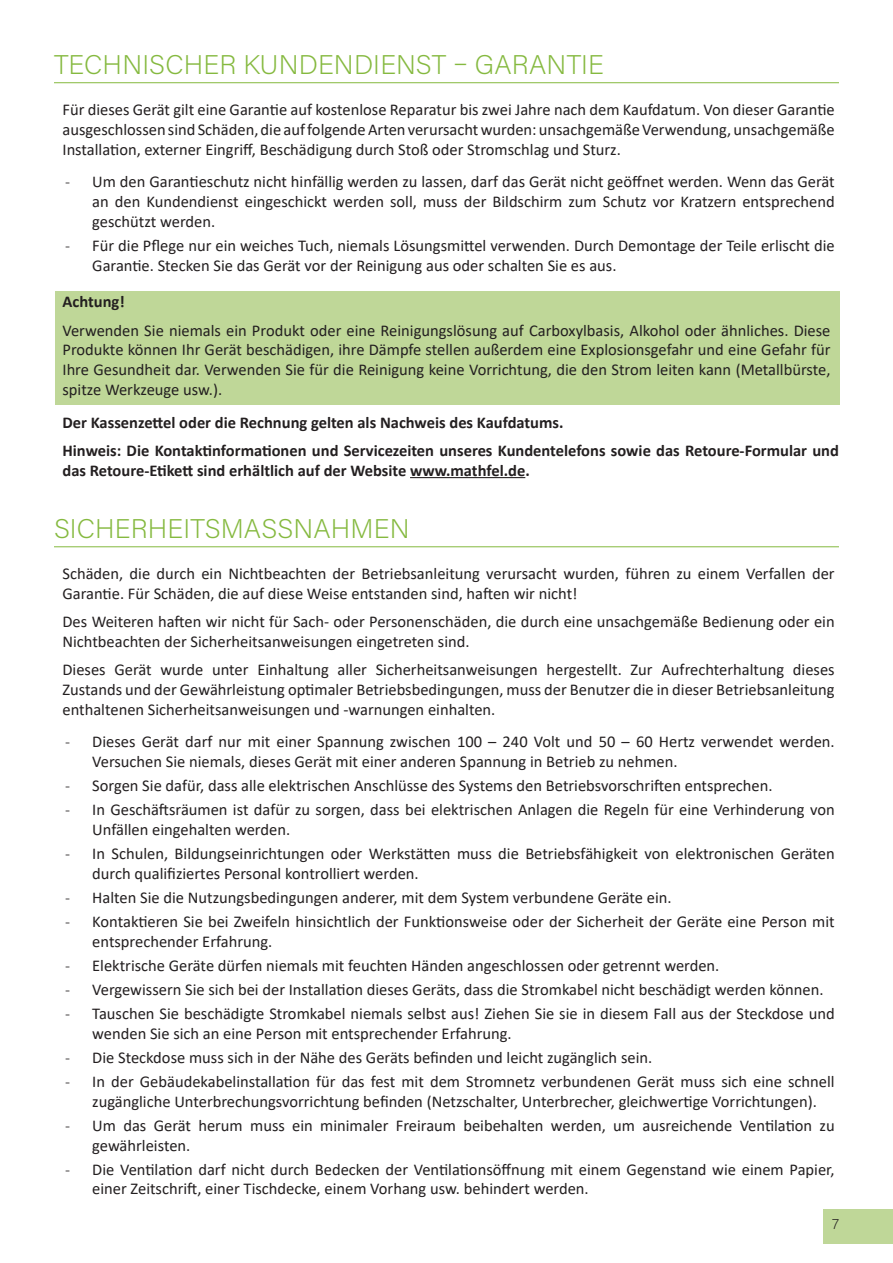
<style>
.page{position:relative;width:893px;height:1263px;background:#fff}
.page>*{position:absolute;margin:0;border:0;box-sizing:border-box;transform-origin:0 0}
.t1{font:27px "Acumin Variable Concept";letter-spacing:.005em;color:#85b93f}
.t2{font:16.5px/19.8px "Calibri";color:#231f20}
.t3{font:700 16.5px/28.3px "Calibri";color:#231f20}
.t4{font:15px "Acumin Variable Concept";color:#231f20}
.s1{font-weight:300}
</style>
<div class="page">
<div style="left:823px;top:1209px;width:70px;height:34px;background:#bfd798"></div>
<div style="left:55px;top:291px;width:785px;height:114px;background:#bfd798"></div>
<hr style="left:54px;top:82px;width:785px;height:1px;background:#85b93f">
<hr style="left:410px;top:477px;width:115px;height:1px;background:#231f20">
<hr style="left:54px;top:546px;width:785px;height:1px;background:#85b93f">
<h1 class="t1" style="left:54px;top:46px;width:552px">TECHNISCHER KUNDENDIENST – GARANTIE</h1>
<p class="t2" style="left:63px;top:99px;width:774px;text-align:justify">Für dieses Gerät gilt eine Garantie auf kostenlose Reparatur bis zwei Jahre nach dem Kaufdatum. Von dieser Garantie ausgeschlossen sind Schäden, die auf folgende Arten verursacht wurden: unsachgemäße Verwendung, unsachgemäße Installation, externer Eingriff, Beschädigung durch Stoß oder Stromschlag und Sturz.</p>
<p class="t2" style="left:92px;top:171px;width:744px;text-align:justify;text-indent:-27px"><span class="s1">-</span> Um den Garantieschutz nicht hinfällig werden zu lassen, darf das Gerät nicht geöffnet werden. Wenn das Gerät an den Kundendienst eingeschickt werden soll, muss der Bildschirm zum Schutz vor Kratzern entsprechend geschützt werden.</p>
<p class="t2" style="left:92px;top:235px;width:744px;text-indent:-27px"><span class="s1">-</span> Für die Pflege nur ein weiches Tuch, niemals Lösungsmittel verwenden. Durch Demontage der Teile erlischt die<br>Garantie. Stecken Sie das Gerät vor der Reinigung aus oder schalten Sie es aus.</p>
<p class="t3" style="left:63px;top:287px;width:64px">Achtung!</p>
<p class="t2" style="left:63px;top:320px;width:769px;text-align:justify">Verwenden Sie niemals ein Produkt oder eine Reinigungslösung auf Carboxylbasis, Alkohol oder ähnliches. Diese Produkte können Ihr Gerät beschädigen, ihre Dämpfe stellen außerdem eine Explosionsgefahr und eine Gefahr für Ihre Gesundheit dar. Verwenden Sie für die Reinigung keine Vorrichtung, die den Strom leiten kann (Metallbürste, spitze Werkzeuge usw.).</p>
<p class="t3" style="left:63px;top:408px;width:778px">Der Kassenzettel oder die Rechnung gelten als Nachweis des Kaufdatums.<br>Hinweis: Die Kontaktinformationen und Servicezeiten unseres Kundentelefons sowie das Retoure-Formular und</p>
<p class="t3" style="left:63px;top:456px;width:469px">das Retoure-Etikett sind erhältlich auf der Website www.mathfel.de.</p>
<h1 class="t1" style="left:54px;top:510px;width:357px">SICHERHEITSMASSNAHMEN</h1>
<p class="t2" style="left:63px;top:563px;width:774px">Schäden, die durch ein Nichtbeachten der Betriebsanleitung verursacht wurden, führen zu einem Verfallen der<br>Garantie. Für Schäden, die auf diese Weise entstanden sind, haften wir nicht!</p>
<p class="t2" style="left:63px;top:611px;width:774px">Des Weiteren haften wir nicht für Sach- oder Personenschäden, die durch eine unsachgemäße Bedienung oder ein<br>Nichtbeachten der Sicherheitsanweisungen eingetreten sind.</p>
<p class="t2" style="left:63px;top:659px;width:774px;text-align:justify">Dieses Gerät wurde unter Einhaltung aller Sicherheitsanweisungen hergestellt. Zur Aufrechterhaltung dieses Zustands und der Gewährleistung optimaler Betriebsbedingungen, muss der Benutzer die in dieser Betriebsanleitung enthaltenen Sicherheitsanweisungen und -warnungen einhalten.</p>
<p class="t2" style="left:92px;top:731px;width:744px;text-indent:-27px"><span class="s1">-</span> Dieses Gerät darf nur mit einer Spannung zwischen 100 – 240 Volt und 50 – 60 Hertz verwendet werden.<br>Versuchen Sie niemals, dieses Gerät mit einer anderen Spannung in Betrieb zu nehmen.</p>
<p class="t2" style="left:65px;top:775px;width:709px"><span class="s1">-</span> Sorgen Sie dafür, dass alle elektrischen Anschlüsse des Systems den Betriebsvorschriften entsprechen.</p>
<p class="t2" style="left:92px;top:799px;width:744px;text-indent:-27px"><span class="s1">-</span> In Geschäftsräumen ist dafür zu sorgen, dass bei elektrischen Anlagen die Regeln für eine Verhinderung von<br>Unfällen eingehalten werden.</p>
<p class="t2" style="left:92px;top:843px;width:744px;text-indent:-27px"><span class="s1">-</span> In Schulen, Bildungseinrichtungen oder Werkstätten muss die Betriebsfähigkeit von elektronischen Geräten durch qualifiziertes Personal kontrolliert werden.</p>
<p class="t2" style="left:65px;top:887px;width:608px"><span class="s1">-</span> Halten Sie die Nutzungsbedingungen anderer, mit dem System verbundene Geräte ein.</p>
<p class="t2" style="left:92px;top:911px;width:744px;text-indent:-27px"><span class="s1">-</span> Kontaktieren Sie bei Zweifeln hinsichtlich der Funktionsweise oder der Sicherheit der Geräte eine Person mit entsprechender Erfahrung.</p>
<p class="t2" style="left:65px;top:955px;width:656px"><span class="s1">-</span> Elektrische Geräte dürfen niemals mit feuchten Händen angeschlossen oder getrennt werden.</p>
<p class="t2" style="left:65px;top:979px;width:760px"><span class="s1">-</span> Vergewissern Sie sich bei der Installation dieses Geräts, dass die Stromkabel nicht beschädigt werden können.</p>
<p class="t2" style="left:92px;top:1003px;width:744px;text-indent:-27px"><span class="s1">-</span> Tauschen Sie beschädigte Stromkabel niemals selbst aus! Ziehen Sie sie in diesem Fall aus der Steckdose und wenden Sie sich an eine Person mit entsprechender Erfahrung.</p>
<p class="t2" style="left:65px;top:1047px;width:588px"><span class="s1">-</span> Die Steckdose muss sich in der Nähe des Geräts befinden und leicht zugänglich sein.</p>
<p class="t2" style="left:65px;top:1071px;width:771px;text-align:center"><span class="s1">-</span> In der Gebäudekabelinstallation für das fest mit dem Stromnetz verbundenen Gerät muss sich eine schnell zugängliche Unterbrechungsvorrichtung befinden (Netzschalter, Unterbrecher, gleichwertige Vorrichtungen).</p>
<p class="t2" style="left:92px;top:1115px;width:744px;text-indent:-27px"><span class="s1">-</span> Um das Gerät herum muss ein minimaler Freiraum beibehalten werden, um ausreichende Ventilation zu gewährleisten.</p>
<p class="t2" style="left:92px;top:1159px;width:744px;text-indent:-27px"><span class="s1">-</span> Die Ventilation darf nicht durch Bedecken der Ventilationsöffnung mit einem Gegenstand wie einem Papier, einer Zeitschrift, einer Tischdecke, einem Vorhang usw. behindert werden.</p>
<p class="t4" style="left:832px;top:1214px;width:8px">7</p>
</div>
